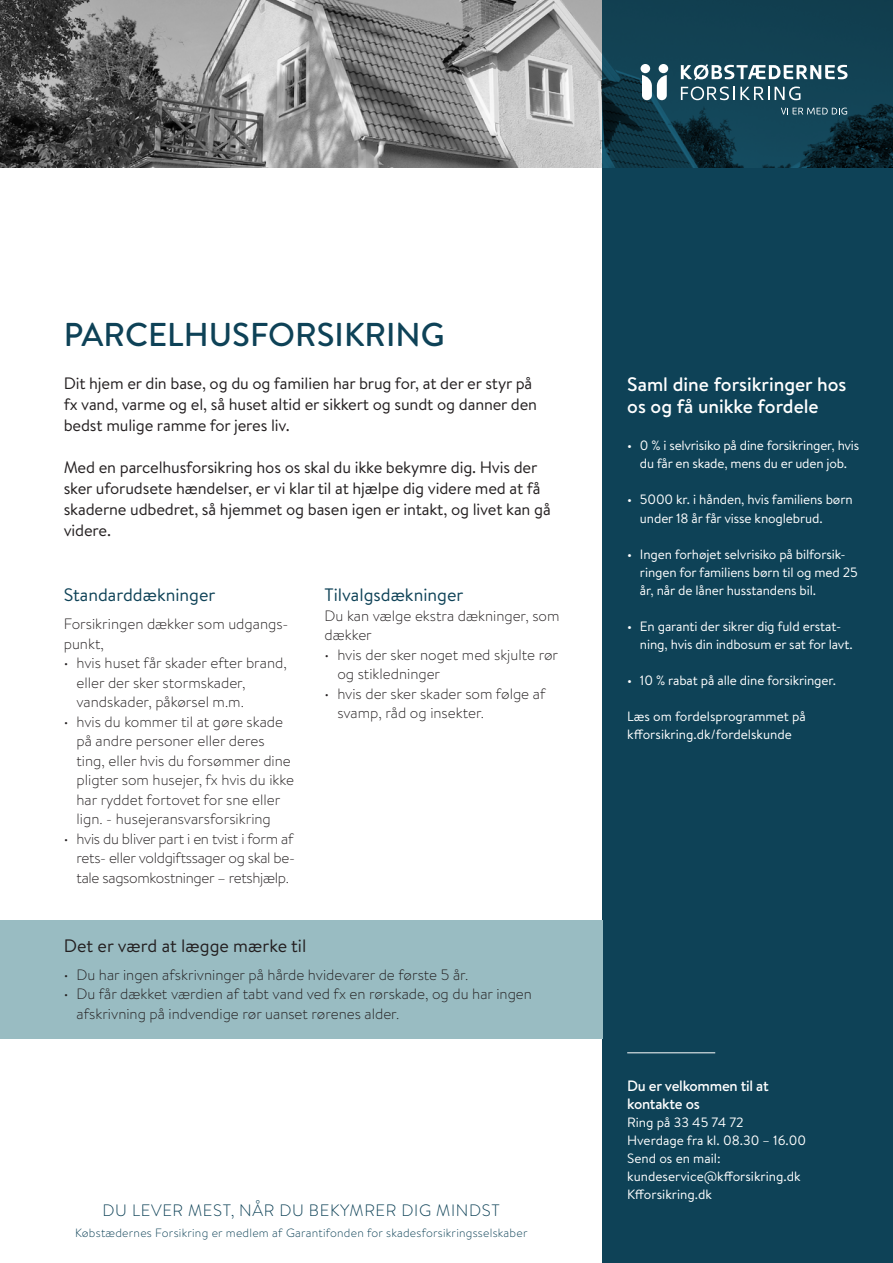
<style>
.page{position:relative;width:893px;height:1263px;background:#fff}
.page>*{position:absolute;margin:0;border:0;box-sizing:border-box;transform-origin:0 0}
.t1{font:500 33px "Brandon Text";color:#0e4257}
.t2{font:500 19.5px/22.5px "Brandon Text";color:#fff}
.t3{font:18px "Brandon Text";color:#0e4257}
.t4{font:18px "Brandon Text";color:#231f20}
.t5{font:16.5px/21px "Brandon Text";letter-spacing:-.01em;color:#231f20}
.t6{font:300 16.5px "Brandon Text";letter-spacing:.04em;color:#0e4257}
.t7{font:300 15px/19.5px "Brandon Text";color:#231f20}
.t8{font:500 15px/18px "Brandon Text";letter-spacing:-.02em;color:#fff}
.t9{font:13.5px/18px "Brandon Text";letter-spacing:-.01em;color:#fff}
.t10{font:300 12px "Brandon Text";letter-spacing:.02em;color:#0e4257}
</style>
<div class="page">
<img style="left:0;top:0;width:602px;height:168px">
<div style="left:602px;top:168px;width:291px;height:1095px;background:#0e4257"></div>
<svg style="left:602px;top:0;width:291px;height:168px;background:#103b4c"></svg>
<svg style="left:781px;top:108px;width:66px;height:7px"></svg>
<svg style="left:681px;top:64px;width:167px;height:16px"></svg>
<div style="left:658px;top:64px;width:10px;height:9px;background:#fff;border-radius:50%"></div>
<div style="left:640px;top:64px;width:10px;height:9px;background:#fff;border-radius:50%"></div>
<svg style="left:642px;top:75px;width:25px;height:25px"></svg>
<svg style="left:681px;top:87px;width:88px;height:13px"></svg>
<svg style="left:775px;top:87px;width:25px;height:13px"></svg>
<hr style="left:627px;top:1052px;width:88px;height:1px;background:#fff">
<div style="left:0;top:920px;width:602px;height:118px;background:#99bcc2"></div>
<p class="t1" style="left:64px;top:311px;width:382px">PARCELHUSFORSIKRING</p>
<p class="t5" style="left:64px;top:372px;width:475px">Dit hjem er din base, og du og familien har brug for, at der er styr på fx vand, varme og el, så huset altid er sikkert og sundt og danner den bedst mulige ramme for jeres liv.</p>
<p class="t5" style="left:64px;top:456px;width:488px">Med en parcelhusforsikring hos os skal du ikke bekymre dig. Hvis der sker uforudsete hændelser, er vi klar til at hjælpe dig videre med at få skaderne udbedret, så hjemmet og basen igen er intakt, og livet kan gå videre.</p>
<p class="t3" style="left:64px;top:583px;width:153px">Standarddækninger</p>
<p class="t7" style="left:64px;top:614px;width:226px">Forsikringen dækker som udgangs&shy;punkt,</p>
<p class="t7" style="left:77px;top:653px;width:212px;text-indent:-13px">• hvis huset får skader efter brand, eller der sker stormskader, vandskader, påkørsel m.m.</p>
<p class="t7" style="left:77px;top:711px;width:219px;text-indent:-13px">• hvis du kommer til at gøre skade på andre personer eller deres ting, eller hvis du forsømmer dine pligter som husejer, fx hvis du ikke har ryddet fortovet for sne eller lign. - husejeransvarsforsikring</p>
<p class="t7" style="left:77px;top:828px;width:220px;text-align:justify;text-indent:-13px">• hvis du bliver part i en tvist i form af rets- eller voldgiftssager og skal be&shy;tale sagsomkostninger – retshjælp.</p>
<p class="t3" style="left:325px;top:583px;width:140px">Tilvalgsdækninger</p>
<p class="t7" style="left:325px;top:605px;width:236px">Du kan vælge ekstra dækninger, som dækker</p>
<p class="t7" style="left:337px;top:644px;width:222px;text-indent:-13px">• hvis der sker noget med skjulte rør og stikledninger</p>
<p class="t7" style="left:337px;top:683px;width:210px;text-indent:-13px">• hvis der sker skader som følge af svamp, råd og insekter.</p>
<p class="t4" style="left:64px;top:933px;width:244px">Det er værd at lægge mærke til</p>
<p class="t7" style="left:64px;top:964px;width:406px">• Du har ingen afskrivninger på hårde hvidevarer de første 5 år.</p>
<p class="t7" style="left:77px;top:984px;width:457px;text-indent:-13px">• Du får dækket værdien af tabt vand ved fx en rørskade, og du har ingen afskrivning på indvendige rør uanset rørenes alder.</p>
<p class="t6" style="left:103px;top:1199px;width:399px">DU LEVER MEST, NÅR DU BEKYMRER DIG MINDST</p>
<p class="t10" style="left:75px;top:1224px;width:454px">Købstædernes Forsikring er medlem af Garantifonden for skadesforsikringsselskaber</p>
<p class="t2" style="left:627px;top:372px;width:221px">Saml dine forsikringer hos os og få unikke fordele</p>
<p class="t9" style="left:627px;top:436px;width:234px;text-align:center">• 0 % i selvrisiko på dine forsikringer, hvis du får en skade, mens du er uden job.</p>
<p class="t9" style="left:640px;top:490px;width:214px;text-indent:-13px">• 5000 kr. i hånden, hvis familiens børn under 18 år får visse knoglebrud.</p>
<p class="t9" style="left:640px;top:544px;width:219px;text-indent:-13px">• Ingen forhøjet selvrisiko på bilforsik&shy;ringen for familiens børn til og med 25 år, når de låner husstandens bil.</p>
<p class="t9" style="left:640px;top:616px;width:214px;text-indent:-13px">• En garanti der sikrer dig fuld erstat&shy;ning, hvis din indbosum er sat for lavt.</p>
<p class="t9" style="left:627px;top:670px;width:210px">• 10 % rabat på alle dine forsikringer.</p>
<p class="t9" style="left:627px;top:706px;width:180px">Læs om fordelsprogrammet på</p>
<p class="t9" style="left:627px;top:724px;width:166px">kfforsikring.dk/fordelskunde</p>
<p class="t8" style="left:627px;top:1077px;width:143px">Du er velkommen til at kontakte os</p>
<p class="t9" style="left:627px;top:1113px;width:118px">Ring på 33 45 74 72</p>
<p class="t9" style="left:627px;top:1131px;width:180px">Hverdage fra kl. 08.30 – 16.00</p>
<p class="t9" style="left:627px;top:1149px;width:95px">Send os en mail:</p>
<p class="t9" style="left:627px;top:1167px;width:175px">kundeservice@kfforsikring.dk</p>
<p class="t9" style="left:627px;top:1185px;width:86px">Kfforsikring.dk</p>
</div>
